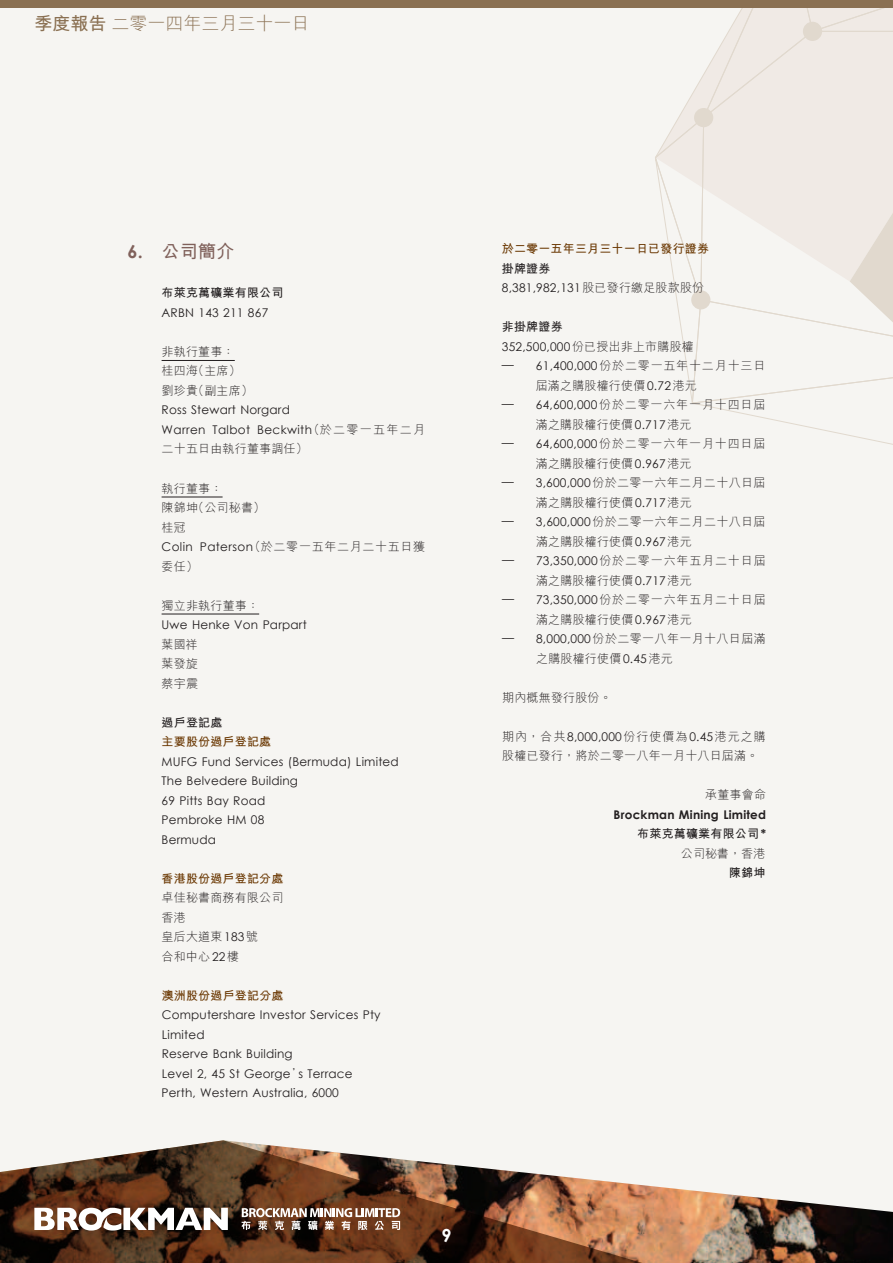
<style>
.page{position:relative;width:893px;height:1263px;background:#f6f5f2}
.page>*{position:absolute;margin:0;border:0;box-sizing:border-box;transform-origin:0 0}
.t1{font:300 18px "M Hei HK";color:#8a7052}
.t2{font:700 18px "M Hei HK";color:#80615b}
.t3{font:700 18px "Century Gothic";color:#fff}
.t4{font:12px/19.5px "Century Gothic";letter-spacing:.015em;color:#231f20}
.t5{font:300 12px/19.5px "M Hei HK";letter-spacing:.07em;color:#231f20}
.t6{font:300 12px/19.5px "M Hei HK";letter-spacing:.015em;color:#231f20}
.t7{font:300 12px/19.5px "M Hei HK";letter-spacing:.035em;color:#231f20}
.t8{font:300 12px/19.5px "M Hei HK";letter-spacing:.06em;color:#231f20}
.t9{font:700 12px "M Hei HK";letter-spacing:.015em;color:#693600}
.t10{font:700 12px/19.5px "M Hei HK";letter-spacing:.015em;color:#231f20;text-align:right}
.t11{font:700 12px "Century Gothic";letter-spacing:.015em;color:#231f20}
.s1{font-weight:700}
.s2{font-family:"Century Gothic"}
.s3{font-family:"M Hei HK";font-weight:300}
.s4{font-family:"Century Gothic";font-weight:400}
.s5{font-weight:300}
</style>
<div class="page">
<svg style="left:655px;top:8px;width:238px;height:437px"></svg>
<svg style="left:700px;top:31px;width:193px;height:331px"></svg>
<div style="left:691px;top:290px;width:19px;height:19px;background:#e1d9ce;border-radius:50%"></div>
<div style="left:803px;top:22px;width:19px;height:19px;background:#e1d9ce;border-radius:50%"></div>
<div style="left:694px;top:108px;width:19px;height:19px;background:#e1d9ce;border-radius:50%"></div>
<div style="left:0;top:0;width:893px;height:8px;background:#8a7052"></div>
<img style="left:687px;top:1190px;width:206px;height:73px">
<svg style="left:0;top:1140px;width:687px;height:123px"></svg>
<svg style="left:34px;top:1208px;width:194px;height:22px"></svg>
<svg style="left:241px;top:1208px;width:159px;height:22px"></svg>
<hr style="left:162px;top:360px;width:73px;height:1px;background:#231f20">
<hr style="left:162px;top:497px;width:61px;height:1px;background:#231f20">
<hr style="left:162px;top:614px;width:97px;height:1px;background:#231f20">
<h1 class="t1" style="left:34px;top:11px;width:277px"><span class="s1">季度報告</span> 二零一四年三月三十一日</h1>
<h1 class="t2" style="left:128px;top:239px;width:108px"><span class="s2">6.</span> 公司簡介</h1>
<p class="t10" style="left:162px;top:282px;width:123px">布萊克萬礦業有限公司</p>
<p class="t4" style="left:162px;top:303px;width:108px">ARBN 143 211 867</p>
<p class="t6" style="left:162px;top:341px;width:93px">非執行董事：<br>桂四海（主席）劉珍貴（副主席）</p>
<p class="t4" style="left:162px;top:400px;width:265px">Ross Stewart Norgard<br>Warren Talbot Beckwith<span class="s3">（於二零一五年二月</span></p>
<p class="t6" style="left:162px;top:439px;width:148px">二十五日由執行董事調任）</p>
<p class="t8" style="left:162px;top:478px;width:265px">執行董事：<br>陳錦坤（公司秘書）<br>桂冠<br><span class="s4">Colin Paterson</span>（於二零一五年二月二十五日獲委任）</p>
<p class="t6" style="left:162px;top:595px;width:99px">獨立非執行董事：</p>
<p class="t4" style="left:162px;top:615px;width:147px">Uwe Henke Von Parpart</p>
<p class="t6" style="left:162px;top:634px;width:38px;text-align:justify">葉國祥葉發旋蔡宇震</p>
<p class="t10" style="left:162px;top:711px;width:62px">過戶登記處</p>
<p class="t9" style="left:162px;top:733px;width:111px">主要股份過戶登記處</p>
<p class="t4" style="left:162px;top:751px;width:239px">MUFG Fund Services (Bermuda) Limited<br>The Belvedere Building<br>69 Pitts Bay Road<br>Pembroke HM 08<br>Bermuda</p>
<p class="t9" style="left:162px;top:869px;width:123px">香港股份過戶登記分處</p>
<p class="t6" style="left:162px;top:887px;width:123px">卓佳秘書商務有限公司香港<br>皇后大道東<span class="s4">183</span>號<br>合和中心<span class="s4">22</span>樓</p>
<p class="t9" style="left:162px;top:986px;width:123px">澳洲股份過戶登記分處</p>
<p class="t4" style="left:162px;top:1005px;width:221px">Computershare Investor Services Pty<br>Limited<br>Reserve Bank Building<br>Level 2, 45 St George<span class="s3">’</span>s Terrace<br>Perth, Western Australia, 6000</p>
<p class="t9" style="left:502px;top:240px;width:209px">於二零一五年三月三十一日已發行證券</p>
<p class="t10" style="left:502px;top:258px;width:50px">掛牌證券</p>
<p class="t4" style="left:502px;top:278px;width:204px">8,381,982,131<span class="s3">股已發行繳足股款股份</span></p>
<p class="t10" style="left:502px;top:316px;width:62px">非掛牌證券</p>
<p class="t4" style="left:502px;top:336px;width:194px">352,500,000<span class="s3">份已授出非上市購股權</span></p>
<p class="t5" style="left:536px;top:355px;width:231px;text-indent:-34px"><span class="s4">— 61,400,000</span>份於二零一五年十二月十三日屆滿之購股權行使價<span class="s4">0.72</span>港元</p>
<p class="t5" style="left:536px;top:394px;width:231px;text-indent:-34px"><span class="s4">— 64,600,000</span>份於二零一六年一月十四日屆滿之購股權行使價<span class="s4">0.717</span>港元</p>
<p class="t5" style="left:536px;top:433px;width:231px;text-indent:-34px"><span class="s4">— 64,600,000</span>份於二零一六年一月十四日屆滿之購股權行使價<span class="s4">0.967</span>港元</p>
<p class="t7" style="left:536px;top:472px;width:231px;text-indent:-34px"><span class="s4">— 3,600,000</span>份於二零一六年二月二十八日屆滿之購股權行使價<span class="s4">0.717</span>港元</p>
<p class="t7" style="left:536px;top:511px;width:231px;text-indent:-34px"><span class="s4">— 3,600,000</span>份於二零一六年二月二十八日屆滿之購股權行使價<span class="s4">0.967</span>港元</p>
<p class="t5" style="left:536px;top:550px;width:231px;text-indent:-34px"><span class="s4">— 73,350,000</span>份於二零一六年五月二十日屆滿之購股權行使價<span class="s4">0.717</span>港元</p>
<p class="t5" style="left:536px;top:589px;width:231px;text-indent:-34px"><span class="s4">— 73,350,000</span>份於二零一六年五月二十日屆滿之購股權行使價<span class="s4">0.967</span>港元</p>
<p class="t7" style="left:536px;top:628px;width:231px;text-indent:-34px"><span class="s4">— 8,000,000</span>份於二零一八年一月十八日屆滿之購股權行使價<span class="s4">0.45</span>港元</p>
<p class="t6" style="left:502px;top:687px;width:111px">期內概無發行股份。</p>
<p class="t6" style="left:502px;top:726px;width:265px">期內，合共<span class="s4">8,000,000</span>份行使價為<span class="s4">0.45</span>港元之購股權已發行，將於二零一八年一月十八日屆滿。</p>
<p class="t6" style="left:705px;top:784px;width:62px">承董事會命</p>
<p class="t11" style="left:614px;top:805px;width:154px">Brockman Mining Limited</p>
<p class="t10" style="left:637px;top:823px;width:130px">布萊克萬礦業有限公司<span class="s2">*</span><span class="s5">公司秘書，香港</span></p>
<p class="t10" style="left:729px;top:862px;width:38px">陳錦坤</p>
<h1 class="t3" style="left:441px;top:1222px;width:12px">9</h1>
</div>
